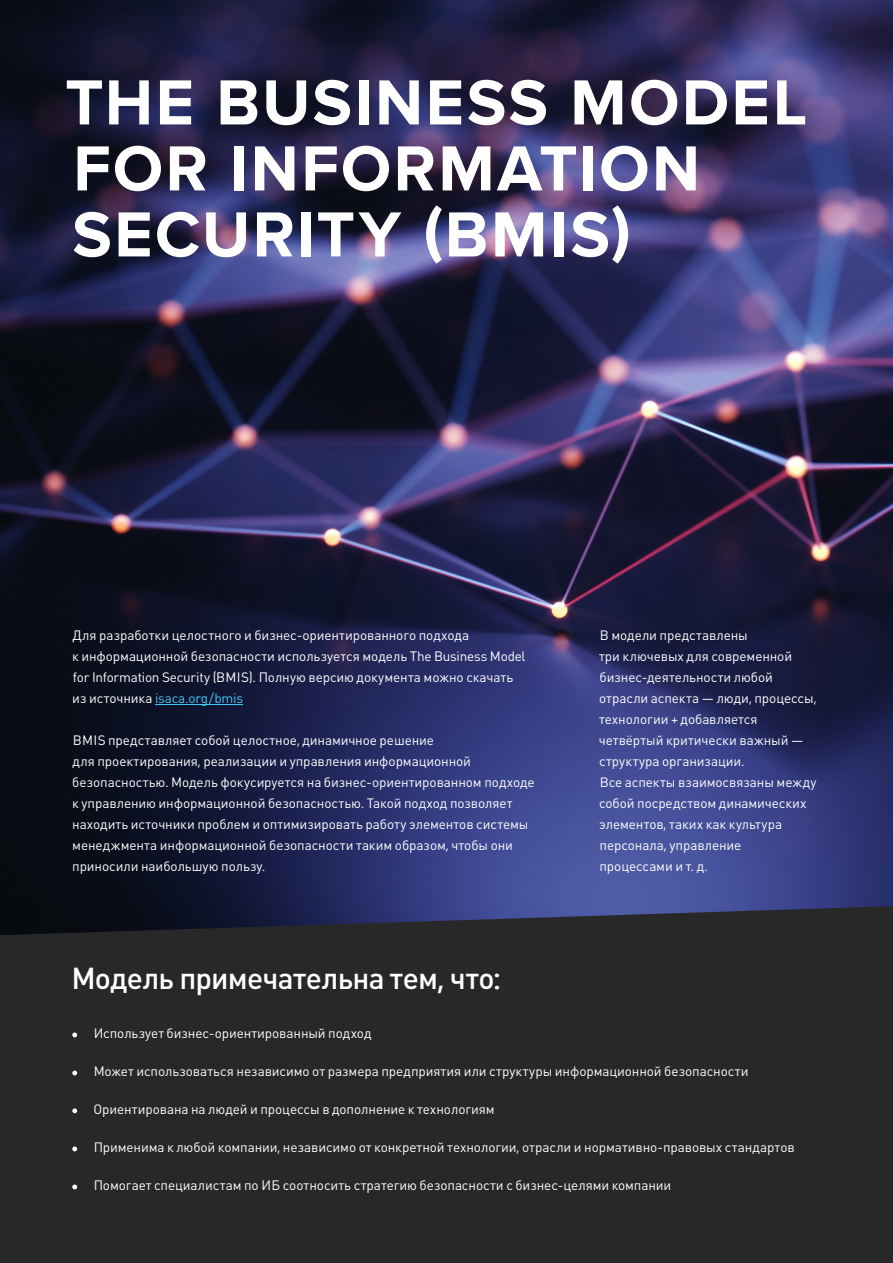
<style>
.page{position:relative;width:893px;height:1263px;background:#fff}
.page>*{position:absolute;margin:0;border:0;box-sizing:border-box;transform-origin:0 0}
.t1{font:700 66px/66px "Proxima Nova";letter-spacing:.035em;color:#fff}
.t2{font:500 30px "DIN Pro";letter-spacing:-.025em;color:#fff}
.t3{font:13.5px/21px "DIN Pro";letter-spacing:-.005em;color:#fff}
.s1{color:#44c8f5}
.s2{font-family:"Segoe UI"}
.s3{font-family:"Segoe UI";font-weight:600}
</style>
<div class="page">
<img style="left:0;top:0;width:893px;height:906px">
<div style="left:0;top:906px;width:893px;height:357px;background:#292829"></div>
<hr style="left:155px;top:704px;width:88px;height:1px;background:#44c8f5">
<svg style="left:72px;top:1032px;width:5px;height:5px"></svg>
<svg style="left:72px;top:1070px;width:5px;height:5px"></svg>
<svg style="left:72px;top:1108px;width:5px;height:5px"></svg>
<svg style="left:72px;top:1146px;width:5px;height:5px"></svg>
<svg style="left:72px;top:1184px;width:5px;height:5px"></svg>
<h1 class="t1" style="left:65px;top:71px;width:744px">THE BUSINESS MODEL<br>FOR INFORMATION<br>SECURITY (BMIS)</h1>
<p class="t3" style="left:72px;top:624px;width:455px">Для разработки целостного и бизнес-ориентированного подхода<br>к информационной безопасности используется модель The Business Model for Information Security (BMIS). Полную версию документа можно скачать из источника <span class="s1">isaca.org/bmis</span></p>
<p class="t3" style="left:72px;top:729px;width:464px">BMIS представляет собой целостное<span class="s2">,</span> динамичное решение<br>для проектирования<span class="s2">,</span> реализации и управления информационной безопасностью. Модель фокусируется на бизнес-ориентированном подходе к управлению информационной безопасностью. Такой подход позволяет находить источники проблем и оптимизировать работу элементов системы менеджмента информационной безопасности таким образом<span class="s2">,</span> чтобы они приносили наибольшую пользу.</p>
<p class="t3" style="left:599px;top:624px;width:219px">В модели представлены<br>три ключевых для современной бизнес-деятельности любой отрасли аспекта — люди<span class="s2">,</span> процессы<span class="s2">, </span>технологии + добавляется четвёртый критически важный — структура организации.<br>Все аспекты взаимосвязаны между собой посредством динамических элементов<span class="s2">,</span> таких как культура персонала<span class="s2">,</span> управление процессами и т. д.</p>
<h2 class="t2" style="left:71px;top:954px;width:431px">Модель примечательна тем<span class="s3">,</span> что<span class="s3">:</span></h2>
<p class="t3" style="left:94px;top:1022px;width:279px">Использует бизнес‑ориентированный подход</p>
<p class="t3" style="left:94px;top:1060px;width:656px">Может использоваться независимо от размера предприятия или структуры информационной безопасности</p>
<p class="t3" style="left:93px;top:1098px;width:403px">Ориентирована на людей и процессы в дополнение к технологиям</p>
<p class="t3" style="left:94px;top:1136px;width:702px">Применима к любой компании<span class="s2">,</span> независимо от конкретной технологии<span class="s2">,</span> отрасли и нормативно‑правовых стандартов</p>
<p class="t3" style="left:94px;top:1174px;width:579px">Помогает специалистам по ИБ соотносить стратегию безопасности с бизнес‑целями компании</p>
</div>
